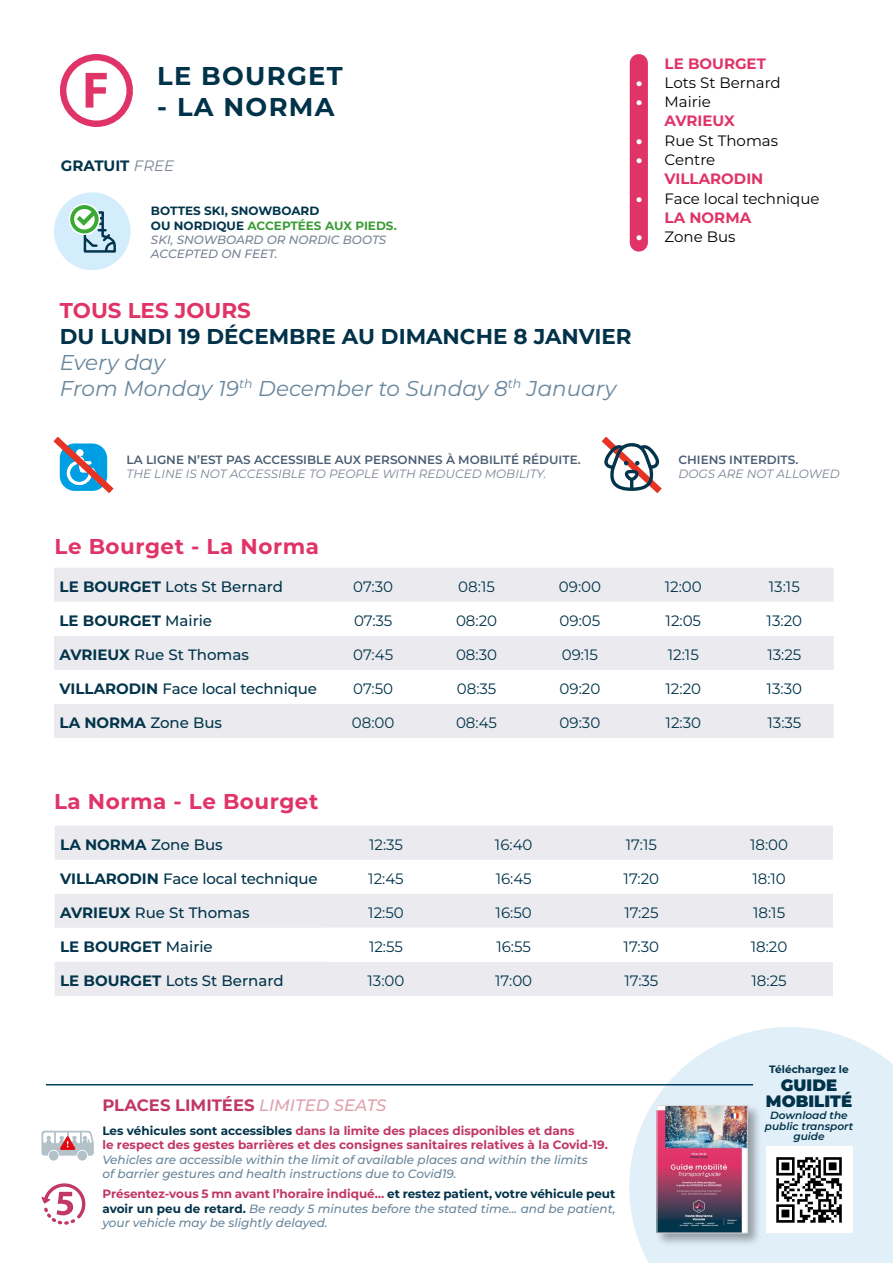
<style>
.page{position:relative;width:893px;height:1263px;background:#fff}
.page>*{position:absolute;margin:0;border:0;box-sizing:border-box;transform-origin:0 0}
.t1{font:700 25.8px "Montserrat";letter-spacing:.05em;color:#003249}
.t2{font:italic 21.45px/25.8px "Montserrat";color:#68869c}
.t3{font:700 21.45px "Montserrat";color:#003249}
.t4{font:700 21.45px "Montserrat";letter-spacing:.025em;color:#e03469}
.t5{font:700 21.45px "Montserrat";color:#e03469}
.t6{font:700 16.5px "Montserrat";color:#c13765}
.t7{font:900 16.5px/16.5px "Montserrat";color:#003249;text-align:center}
.t8{font:15px "Montserrat";color:#02354b}
.t9{font:500 15px "Montserrat";letter-spacing:-.005em;color:#02354b}
.t10{font:700 15px "Montserrat";color:#02354b}
.t11{font:15px/19.4px "Montserrat";color:#000}
.t12{font:700 15px/19.4px "Montserrat";color:#e03469}
.t13{font:italic 500 12px/14.7px "Montserrat";color:#68869c}
.t14{font:700 12px/14.7px "Montserrat";color:#c13765}
.t15{font:italic 500 12px/14.4px "Montserrat";color:#7a8495}
.t16{font:600 12px "Montserrat";color:#4b5e73}
.t17{font:italic 12px "Montserrat";color:#7a8495}
.t18{font:italic 600 10.5px/10.5px "Montserrat";color:#003249;text-align:center}
.t19{font:700 10.5px "Montserrat";color:#003249}
.s1{font-weight:400;font-style:italic;color:#7a8495}
.s2{font-weight:700;font-style:normal;color:#02354b}
.s3{font-weight:700;font-style:normal;color:#3c9c37}
.s4{font-weight:900;color:#fff}
.s5{font-weight:400;color:#000}
.s6{font-weight:700;color:#e03469}
.s7{font-weight:700}
.s8{font-weight:500}
.s9{font-weight:500;font-style:italic;color:#dea1af}
.s10{color:#003249}
.s11{font-weight:700;font-style:normal;color:#c13765}
.s12{font-weight:700;font-style:normal;color:#003249}
</style>
<div class="page">
<div style="left:630px;top:63px;width:18px;height:180px;background:#e03469"></div>
<svg style="left:60px;top:54px;width:73px;height:73px"></svg>
<svg style="left:86px;top:73px;width:21px;height:35px"></svg>
<svg style="left:53px;top:436px;width:61px;height:58px"></svg>
<svg style="left:601px;top:436px;width:61px;height:58px"></svg>
<svg style="left:629px;top:1027px;width:264px;height:236px;fill:#e1eff9"></svg>
<div style="left:766px;top:1147px;width:86px;height:86px;background:#fff"></div>
<svg style="left:776px;top:1157px;width:66px;height:66px"></svg>
<div style="left:654px;top:1103px;width:108px;height:144px;background:#000;opacity:.35"></div>
<img style="left:659px;top:1107px;width:86px;height:124px">
<div style="left:657px;top:1105px;width:90px;height:128px;border:1px solid #dadada"></div>
<hr style="left:46px;top:1084px;width:707px;height:1px;background:#003f5d">
<div style="left:77px;top:1151px;width:10px;height:9px;background:#b3c1c9;border-radius:50%"></div>
<div style="left:49px;top:1151px;width:10px;height:9px;background:#b3c1c9;border-radius:50%"></div>
<svg style="left:41px;top:1131px;width:53px;height:24px"></svg>
<svg style="left:41px;top:1183px;width:45px;height:42px"></svg>
<div style="left:54px;top:192px;width:77px;height:78px;background:#d4edfc;border-radius:50%"></div>
<svg style="left:69px;top:203px;width:31px;height:32px"></svg>
<svg style="left:70px;top:205px;width:46px;height:48px"></svg>
<svg style="left:55px;top:826px;width:778px;height:170px;fill:#ebebef"></svg>
<svg style="left:322px;top:928px;width:511px;height:34px"></svg>
<svg style="left:54px;top:568px;width:780px;height:170px;fill:#ebebef"></svg>
<svg style="left:54px;top:602px;width:780px;height:34px"></svg>
<h1 class="t1" style="left:157px;top:59px;width:187px">LE BOURGET</h1>
<h1 class="t1" style="left:157px;top:90px;width:179px">- LA NORMA</h1>
<p class="t10" style="left:61px;top:156px;width:115px">GRATUIT <span class="s1">FREE</span></p>
<p class="t15" style="left:151px;top:203px;width:247px"><span class="s2">BOTTES SKI, SNOWBOARD<br>OU NORDIQUE</span> <span class="s3">ACCEPTÉES AUX PIEDS.<br></span>SKI, SNOWBOARD OR NORDIC BOOTS<br>ACCEPTED ON FEET.</p>
<p class="t12" style="left:665px;top:53px;width:103px">LE BOURGET</p>
<p class="t11" style="left:636px;top:72px;width:146px"><span class="s4">•</span> Lots St Bernard</p>
<p class="t12" style="left:665px;top:92px;width:72px;text-indent:-29px"><span class="s4">•</span> <span class="s5">Mairie<br></span>AVRIEUX</p>
<p class="t11" style="left:636px;top:130px;width:144px"><span class="s4">•</span> Rue St Thomas</p>
<p class="t12" style="left:665px;top:150px;width:100px;text-indent:-29px"><span class="s4">•</span> <span class="s5">Centre<br></span>VILLARODIN</p>
<p class="t11" style="left:665px;top:188px;width:156px;text-indent:-29px"><span class="s4">•</span> Face local technique<br><span class="s6">LA NORMA</span></p>
<p class="t11" style="left:636px;top:227px;width:101px"><span class="s4">•</span> Zone Bus</p>
<h2 class="t5" style="left:60px;top:296px;width:192px">TOUS LES JOURS</h2>
<h2 class="t3" style="left:60px;top:322px;width:573px">DU LUNDI 19 DÉCEMBRE AU DIMANCHE 8 JANVIER</h2>
<h2 class="t2" style="left:60px;top:349px;width:558px">Every day<br>From Monday 19<sup>th</sup> December to Sunday 8<sup>th</sup> January</h2>
<p class="t16" style="left:126px;top:451px;width:456px">LA LIGNE N’EST PAS ACCESSIBLE AUX PERSONNES À MOBILITÉ RÉDUITE.</p>
<p class="t17" style="left:126px;top:466px;width:421px">THE LINE IS NOT ACCESSIBLE TO PEOPLE WITH REDUCED MOBILITY.</p>
<p class="t16" style="left:678px;top:451px;width:122px">CHIENS INTERDITS.</p>
<p class="t17" style="left:678px;top:466px;width:163px">DOGS ARE NOT ALLOWED</p>
<h2 class="t4" style="left:55px;top:533px;width:266px">Le Bourget - La Norma</h2>
<p class="t9" style="left:60px;top:577px;width:225px"><span class="s7">LE BOURGET</span> Lots St Bernard</p>
<p class="t8" style="left:353px;top:577px;width:41px">07:30</p>
<p class="t8" style="left:458px;top:577px;width:38px">08:15</p>
<p class="t8" style="left:559px;top:577px;width:44px">09:00</p>
<p class="t8" style="left:665px;top:577px;width:39px">12:00</p>
<p class="t8" style="left:769px;top:577px;width:32px">13:15</p>
<p class="t10" style="left:60px;top:611px;width:154px">LE BOURGET <span class="s8">Mairie</span></p>
<p class="t8" style="left:354px;top:611px;width:40px">07:35</p>
<p class="t8" style="left:456px;top:611px;width:43px">08:20</p>
<p class="t8" style="left:560px;top:611px;width:42px">09:05</p>
<p class="t8" style="left:666px;top:611px;width:37px">12:05</p>
<p class="t8" style="left:767px;top:611px;width:37px">13:20</p>
<p class="t9" style="left:60px;top:645px;width:191px"><span class="s7">AVRIEUX</span> Rue St Thomas</p>
<p class="t8" style="left:353px;top:645px;width:41px">07:45</p>
<p class="t8" style="left:456px;top:645px;width:43px">08:30</p>
<p class="t8" style="left:562px;top:645px;width:38px">09:15</p>
<p class="t8" style="left:668px;top:645px;width:33px">12:15</p>
<p class="t8" style="left:767px;top:645px;width:36px">13:25</p>
<p class="t9" style="left:60px;top:679px;width:259px"><span class="s7">VILLARODIN</span> Face local technique</p>
<p class="t8" style="left:353px;top:679px;width:41px">07:50</p>
<p class="t8" style="left:457px;top:679px;width:41px">08:35</p>
<p class="t8" style="left:560px;top:679px;width:42px">09:20</p>
<p class="t8" style="left:666px;top:679px;width:37px">12:20</p>
<p class="t8" style="left:767px;top:679px;width:37px">13:30</p>
<p class="t10" style="left:60px;top:713px;width:164px">LA NORMA <span class="s8">Zone Bus</span></p>
<p class="t8" style="left:352px;top:713px;width:44px">08:00</p>
<p class="t8" style="left:456px;top:713px;width:43px">08:45</p>
<p class="t8" style="left:560px;top:713px;width:42px">09:30</p>
<p class="t8" style="left:666px;top:713px;width:37px">12:30</p>
<p class="t8" style="left:767px;top:713px;width:35px">13:35</p>
<h2 class="t4" style="left:54px;top:787px;width:266px">La Norma - Le Bourget</h2>
<p class="t10" style="left:60px;top:834px;width:164px">LA NORMA <span class="s8">Zone Bus</span></p>
<p class="t8" style="left:369px;top:834px;width:35px">12:35</p>
<p class="t8" style="left:495px;top:834px;width:39px">16:40</p>
<p class="t8" style="left:626px;top:834px;width:33px">17:15</p>
<p class="t8" style="left:750px;top:834px;width:40px">18:00</p>
<p class="t9" style="left:60px;top:869px;width:259px"><span class="s7">VILLARODIN</span> Face local technique</p>
<p class="t8" style="left:368px;top:869px;width:37px">12:45</p>
<p class="t8" style="left:496px;top:869px;width:38px">16:45</p>
<p class="t8" style="left:624px;top:869px;width:37px">17:20</p>
<p class="t8" style="left:752px;top:869px;width:35px">18:10</p>
<p class="t9" style="left:60px;top:903px;width:191px"><span class="s7">AVRIEUX</span> Rue St Thomas</p>
<p class="t8" style="left:368px;top:903px;width:37px">12:50</p>
<p class="t8" style="left:496px;top:903px;width:38px">16:50</p>
<p class="t8" style="left:624px;top:903px;width:36px">17:25</p>
<p class="t8" style="left:753px;top:903px;width:34px">18:15</p>
<p class="t10" style="left:60px;top:937px;width:154px">LE BOURGET <span class="s8">Mairie</span></p>
<p class="t8" style="left:369px;top:937px;width:36px">12:55</p>
<p class="t8" style="left:496px;top:937px;width:36px">16:55</p>
<p class="t8" style="left:624px;top:937px;width:37px">17:30</p>
<p class="t8" style="left:751px;top:937px;width:38px">18:20</p>
<p class="t9" style="left:60px;top:971px;width:225px"><span class="s7">LE BOURGET</span> Lots St Bernard</p>
<p class="t8" style="left:368px;top:971px;width:38px">13:00</p>
<p class="t8" style="left:495px;top:971px;width:39px">17:00</p>
<p class="t8" style="left:624px;top:971px;width:35px">17:35</p>
<p class="t8" style="left:751px;top:971px;width:37px">18:25</p>
<h3 class="t6" style="left:102px;top:1094px;width:286px">PLACES LIMITÉES <span class="s9">LIMITED SEATS</span></h3>
<p class="t14" style="left:102px;top:1122px;width:507px"><span class="s10">Les véhicules sont accessibles</span> dans la limite des places disponibles et dans<br>le respect des gestes barrières et des consignes sanitaires relatives à la Covid-19.</p>
<p class="t13" style="left:102px;top:1152px;width:487px">Vehicles are accessible within the limit of available places and within the limits of barrier gestures and health instructions due to Covid19.</p>
<p class="t13" style="left:102px;top:1186px;width:515px;text-align:justify"><span class="s11">Présentez-vous 5 mn avant l’horaire indiqué…</span> <span class="s12">et restez patient, votre véhicule peut avoir un peu de retard.</span> Be ready 5 minutes before the stated time... and be patient, your vehicle may be slightly delayed.</p>
<p class="t19" style="left:769px;top:1062px;width:81px">Téléchargez le</p>
<h3 class="t7" style="left:766px;top:1076px;width:88px">GUIDE<br>MOBILITÉ</h3>
<p class="t18" style="left:765px;top:1110px;width:90px">Download the public transport guide</p>
</div>
